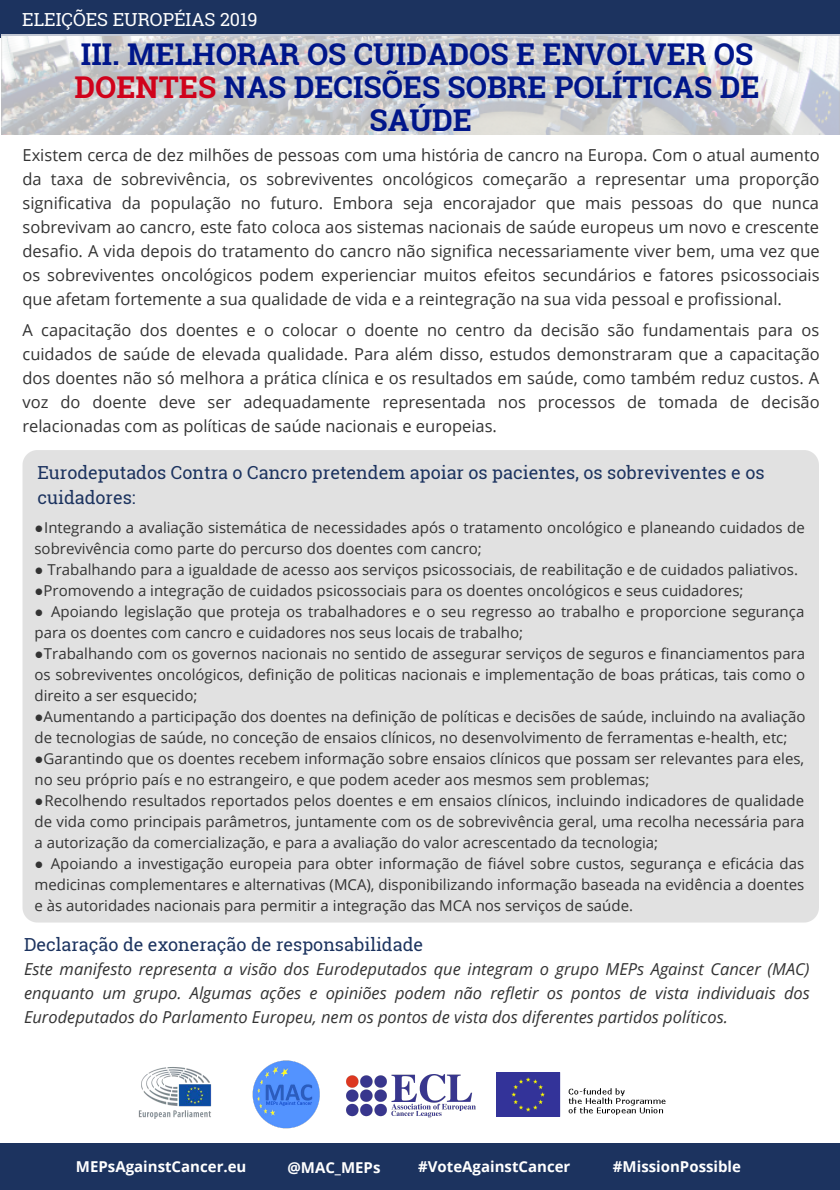
<style>
.page{position:relative;width:840px;height:1190px;background:#fff}
.page>*{position:absolute;margin:0;border:0;box-sizing:border-box;transform-origin:0 0}
.t1{font:700 30px/33px "Roboto Slab";color:#00168a;text-align:center}
.t2{font:18px/25.6px "Roboto Slab";color:#1c335f}
.t3{font:18px "Roboto Slab";color:#fff}
.t4{font:16.4px/24px "Open Sans";color:#333;text-align:justify}
.t5{font:italic 16.4px/24px "Open Sans";color:#333;text-align:justify}
.t6{font:15px/21px "Open Sans";color:#333}
.t7{font:700 15px "Open Sans";color:#fff}
.s1{color:#d0021b}
.s2{font-family:"Times New Roman"}
</style>
<div class="page">
<div style="left:22px;top:450px;width:797px;height:473px;background:#e1e1e1"></div>
<div style="left:0;top:0;width:840px;height:38px;background:#1c335f"></div>
<img style="left:252px;top:1061px;width:68px;height:67px">
<img style="left:346px;top:1074px;width:130px;height:44px">
<img style="left:138px;top:1067px;width:74px;height:52px">
<img style="left:496px;top:1073px;width:170px;height:43px">
<div style="left:0;top:1143px;width:840px;height:46px;background:#1c335f"></div>
<div style="left:2px;top:35px;width:838px;height:101px;background:#fff;opacity:.73"></div>
<p class="t3" style="left:22px;top:7px;width:237px">ELEIÇÕES EUROPÉIAS 2019</p>
<h1 class="t1" style="left:75px;top:37px;width:687px">III. MELHORAR OS CUIDADOS E ENVOLVER OS<br><span class="s1">DOENTES</span> NAS DECISÕES SOBRE POLÍTICAS DE<br>SAÚDE</h1>
<p class="t4" style="left:22px;top:142px;width:799px">Existem cerca de dez milhões de pessoas com uma história de cancro na Europa. Com o atual aumento da taxa de sobrevivência, os sobreviventes oncológicos começarão a representar uma proporção significativa da população no futuro. Embora seja encorajador que mais pessoas do que nunca sobrevivam ao cancro, este fato coloca aos sistemas nacionais de saúde europeus um novo e crescente desafio. A vida depois do tratamento do cancro não significa necessariamente viver bem, uma vez que os sobreviventes oncológicos podem experienciar muitos efeitos secundários e fatores psicossociais que afetam fortemente a sua qualidade de vida e a reintegração na sua vida pessoal e profissional.</p>
<p class="t4" style="left:22px;top:318px;width:799px">A capacitação dos doentes e o colocar o doente no centro da decisão são fundamentais para os cuidados de saúde de elevada qualidade. Para além disso, estudos demonstraram que a capacitação dos doentes não só melhora a prática clínica e os resultados em saúde, como também reduz custos. A voz do doente deve ser adequadamente representada nos processos de tomada de decisão relacionadas com as políticas de saúde nacionais e europeias.</p>
<p class="t2" style="left:38px;top:459px;width:729px">Eurodeputados Contra o Cancro pretendem apoiar os pacientes, os sobreviventes e os cuidadores:</p>
<p class="t6" style="left:34px;top:516px;width:772px"><span class="s2">●</span>Integrando a avaliação sistemática de necessidades após o tratamento oncológico e planeando cuidados de sobrevivência como parte do percurso dos doentes com cancro;</p>
<p class="t6" style="left:34px;top:558px;width:765px"><span class="s2">●</span> Trabalhando para a igualdade de acesso aos serviços psicossociais, de reabilitação e de cuidados paliativos.</p>
<p class="t6" style="left:34px;top:579px;width:711px"><span class="s2">●</span>Promovendo a integração de cuidados psicossociais para os doentes oncológicos e seus cuidadores;</p>
<p class="t6" style="left:34px;top:600px;width:771px"><span class="s2">●</span> Apoiando legislação que proteja os trabalhadores e o seu regresso ao trabalho e proporcione segurança para os doentes com cancro e cuidadores nos seus locais de trabalho;</p>
<p class="t6" style="left:34px;top:642px;width:772px;text-align:justify"><span class="s2">●</span>Trabalhando com os governos nacionais no sentido de assegurar serviços de seguros e financiamentos para os sobreviventes oncológicos, definição de politicas nacionais e implementação de boas práticas, tais como o direito a ser esquecido;</p>
<p class="t6" style="left:34px;top:705px;width:772px"><span class="s2">●</span>Aumentando a participação dos doentes na definição de políticas e decisões de saúde, incluindo na avaliação de tecnologias de saúde, no conceção de ensaios clínicos, no desenvolvimento de ferramentas e-health, etc;</p>
<p class="t6" style="left:34px;top:747px;width:771px"><span class="s2">●</span>Garantindo que os doentes recebem informação sobre ensaios clínicos que possam ser relevantes para eles, no seu próprio país e no estrangeiro, e que podem aceder aos mesmos sem problemas;</p>
<p class="t6" style="left:34px;top:789px;width:772px;text-align:justify"><span class="s2">●</span>Recolhendo resultados reportados pelos doentes e em ensaios clínicos, incluindo indicadores de qualidade de vida como principais parâmetros, juntamente com os de sobrevivência geral, uma recolha necessária para a autorização da comercialização, e para a avaliação do valor acrescentado da tecnologia;</p>
<p class="t6" style="left:34px;top:852px;width:771px;text-align:justify"><span class="s2">●</span> Apoiando a investigação europeia para obter informação de fiável sobre custos, segurança e eficácia das medicinas complementares e alternativas (MCA), disponibilizando informação baseada na evidência a doentes e às autoridades nacionais para permitir a integração das MCA nos serviços de saúde.</p>
<p class="t2" style="left:24px;top:931px;width:401px">Declaração de exoneração de responsabilidade</p>
<p class="t5" style="left:24px;top:957px;width:787px">Este manifesto representa a visão dos Eurodeputados que integram o grupo MEPs Against Cancer (MAC) enquanto um grupo. Algumas ações e opiniões podem não refletir os pontos de vista individuais dos Eurodeputados do Parlamento Europeu, nem os pontos de vista dos diferentes partidos políticos.</p>
<p class="t7" style="left:76px;top:1155px;width:172px">MEPsAgainstCancer.eu</p>
<p class="t7" style="left:287px;top:1157px;width:95px">@MAC_MEPs</p>
<p class="t7" style="left:418px;top:1155px;width:154px">#VoteAgainstCancer</p>
<p class="t7" style="left:613px;top:1155px;width:130px">#MissionPossible</p>
</div>
